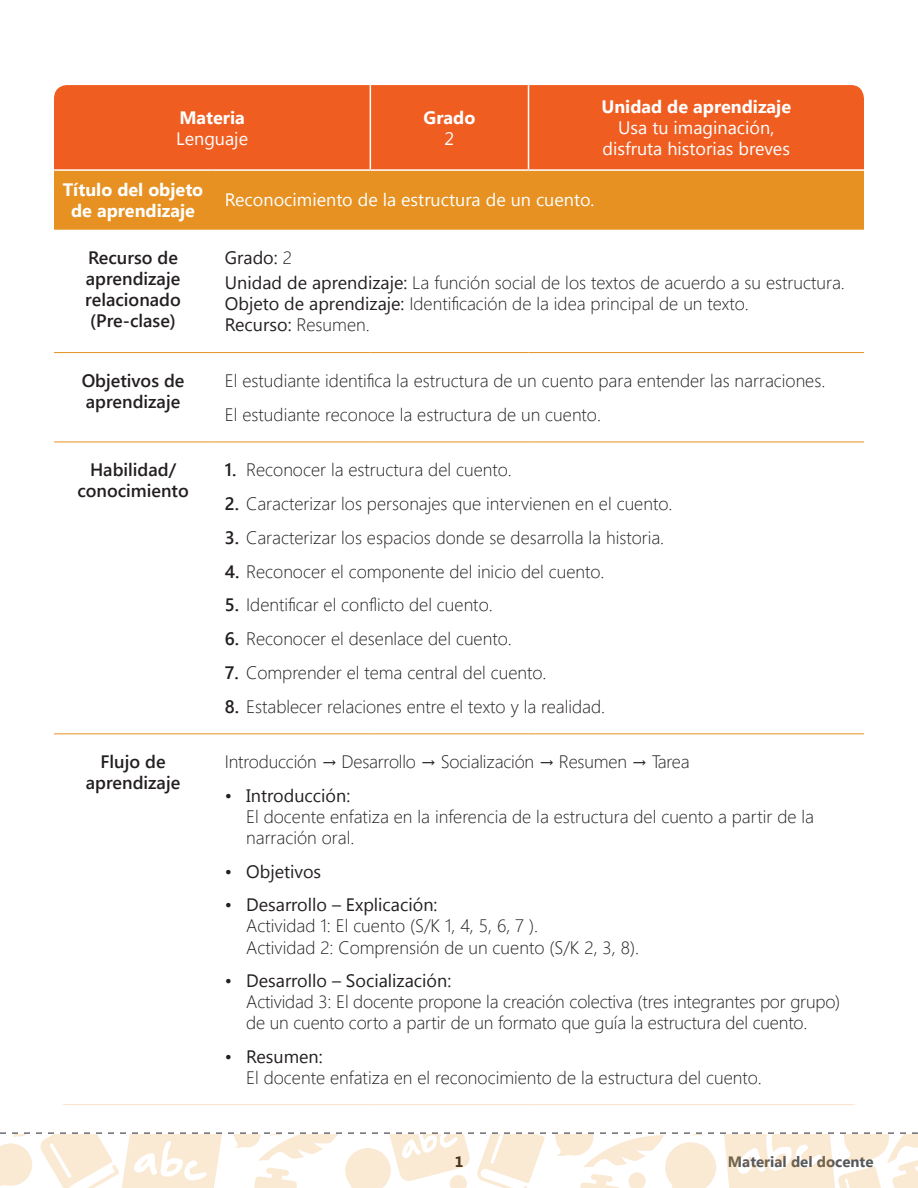
<style>
.page{position:relative;width:918px;height:1188px;background:#fff}
.page>*{position:absolute;margin:0;border:0;box-sizing:border-box;transform-origin:0 0}
.t1{font:300 18px/21px "Segoe UI";color:#231f20}
.t2{font:600 18px/21px "Segoe UI";color:#231f20}
.t3{font:18px/21px "Segoe UI";color:#fff;text-align:center}
.t4{font:18px "Segoe UI";color:#231f20}
.t5{font:700 18px/21px "Segoe UI";color:#fff;text-align:center}
.t6{font:700 15px "Segoe UI";color:#57585a}
.t7{font:700 15px "Segoe UI";color:#231f20}
.s1{font-weight:400}
.s2{font-weight:600}
</style>
<div class="page">
<svg style="left:0;top:1132px;width:918px;height:56px"></svg>
<div style="left:54px;top:85px;width:810px;height:84px;background:#f05d21"></div>
<div style="left:54px;top:171px;width:810px;height:59px;background:#e69121"></div>
<hr style="left:370px;top:85px;width:1px;height:84px;background:#fff">
<hr style="left:528px;top:85px;width:1px;height:84px;background:#fff">
<hr style="left:54px;top:442px;width:158px;height:1px;background:#e69121">
<hr style="left:212px;top:442px;width:158px;height:1px;background:#e69121">
<hr style="left:370px;top:442px;width:159px;height:1px;background:#e69121">
<hr style="left:529px;top:442px;width:335px;height:1px;background:#e69121">
<hr style="left:54px;top:733px;width:158px;height:1px;background:#e69121">
<hr style="left:212px;top:733px;width:158px;height:1px;background:#e69121">
<hr style="left:370px;top:733px;width:159px;height:1px;background:#e69121">
<hr style="left:529px;top:733px;width:335px;height:1px;background:#e69121">
<hr style="left:54px;top:1105px;width:158px;height:1px;background:#e69121">
<hr style="left:212px;top:1105px;width:158px;height:1px;background:#e69121">
<hr style="left:370px;top:1105px;width:159px;height:1px;background:#e69121">
<hr style="left:529px;top:1105px;width:335px;height:1px;background:#e69121">
<hr style="left:54px;top:352px;width:158px;height:1px;background:#e69121">
<hr style="left:212px;top:352px;width:158px;height:1px;background:#e69121">
<hr style="left:370px;top:352px;width:159px;height:1px;background:#e69121">
<hr style="left:529px;top:352px;width:335px;height:1px;background:#e69121">
<p class="t5" style="left:179px;top:106px;width:67px">Materia</p>
<p class="t3" style="left:176px;top:127px;width:73px">Lenguaje</p>
<p class="t5" style="left:424px;top:106px;width:53px">Grado</p>
<p class="t3" style="left:445px;top:127px;width:11px">2</p>
<p class="t5" style="left:601px;top:95px;width:191px">Unidad de aprendizaje</p>
<p class="t3" style="left:603px;top:116px;width:189px">Usa tu imaginación, disfruta historias breves</p>
<p class="t5" style="left:63px;top:178px;width:142px">Título del objeto de aprendizaje</p>
<p class="t3" style="left:225px;top:189px;width:371px">Reconocimiento de la estructura de un cuento.</p>
<p class="t2" style="left:85px;top:247px;width:97px">Recurso de aprendizaje relacionado (Pre-clase)</p>
<p class="t1" style="left:225px;top:244px;width:622px;line-height:25.2px"><span class="s1">Grado:</span> 2<br><span class="s1">Unidad de aprendizaje:</span> La función social de los textos de acuerdo a su estructura.</p>
<p class="t1" style="left:225px;top:293px;width:526px"><span class="s1">Objeto de aprendizaje:</span> Identificación de la idea principal de un texto.<br><span class="s1">Recurso:</span> Resumen.</p>
<p class="t2" style="left:82px;top:370px;width:104px">Objetivos de aprendizaje</p>
<p class="t1" style="left:225px;top:363px;width:602px;line-height:33.8px">El estudiante identifica la estructura de un cuento para entender las narraciones.<br>El estudiante reconoce la estructura de un cuento.</p>
<p class="t2" style="left:77px;top:459px;width:113px;text-align:center">Habilidad/ conocimiento</p>
<p class="t1" style="left:225px;top:459px;width:288px"><span class="s2">1.</span> Reconocer la estructura del cuento.</p>
<p class="t1" style="left:225px;top:492px;width:449px"><span class="s2">2.</span> Caracterizar los personajes que intervienen en el cuento.</p>
<p class="t1" style="left:225px;top:526px;width:441px"><span class="s2">3.</span> Caracterizar los espacios donde se desarrolla la historia.</p>
<p class="t1" style="left:225px;top:560px;width:381px"><span class="s2">4.</span> Reconocer el componente del inicio del cuento.</p>
<p class="t1" style="left:225px;top:594px;width:269px"><span class="s2">5.</span> Identificar el conflicto del cuento.</p>
<p class="t1" style="left:225px;top:627px;width:288px"><span class="s2">6.</span> Reconocer el desenlace del cuento.</p>
<p class="t1" style="left:225px;top:661px;width:323px"><span class="s2">7.</span> Comprender el tema central del cuento.</p>
<p class="t1" style="left:225px;top:695px;width:382px"><span class="s2">8.</span> Establecer relaciones entre el texto y la realidad.</p>
<p class="t2" style="left:86px;top:751px;width:96px;text-align:center">Flujo de aprendizaje</p>
<p class="t1" style="left:225px;top:751px;width:466px">Introducción → Desarrollo → Socialización → Resumen → Tarea</p>
<p class="t4" style="left:225px;top:783px;width:127px">• Introducción:</p>
<p class="t1" style="left:246px;top:805px;width:569px">El docente enfatiza en la inferencia de la estructura del cuento a partir de la narración oral.</p>
<p class="t4" style="left:225px;top:859px;width:98px">• Objetivos</p>
<p class="t4" style="left:225px;top:893px;width:214px">• Desarrollo – Explicación:</p>
<p class="t1" style="left:246px;top:915px;width:394px">Actividad 1: El cuento (S/K 1, 4, 5, 6, 7 ).<br>Actividad 2: Comprensión de un cuento (S/K 2, 3, 8).</p>
<p class="t4" style="left:225px;top:968px;width:228px">• Desarrollo – Socialización:</p>
<p class="t1" style="left:246px;top:991px;width:596px">Actividad 3: El docente propone la creación colectiva (tres integrantes por grupo) de un cuento corto a partir de un formato que guía la estructura del cuento.</p>
<p class="t4" style="left:225px;top:1044px;width:99px">• Resumen:</p>
<p class="t1" style="left:246px;top:1066px;width:517px">El docente enfatiza en el reconocimiento de la estructura del cuento.</p>
<p class="t7" style="left:455px;top:1151px;width:10px">1</p>
<p class="t6" style="left:728px;top:1151px;width:147px">Material del docente</p>
</div>
